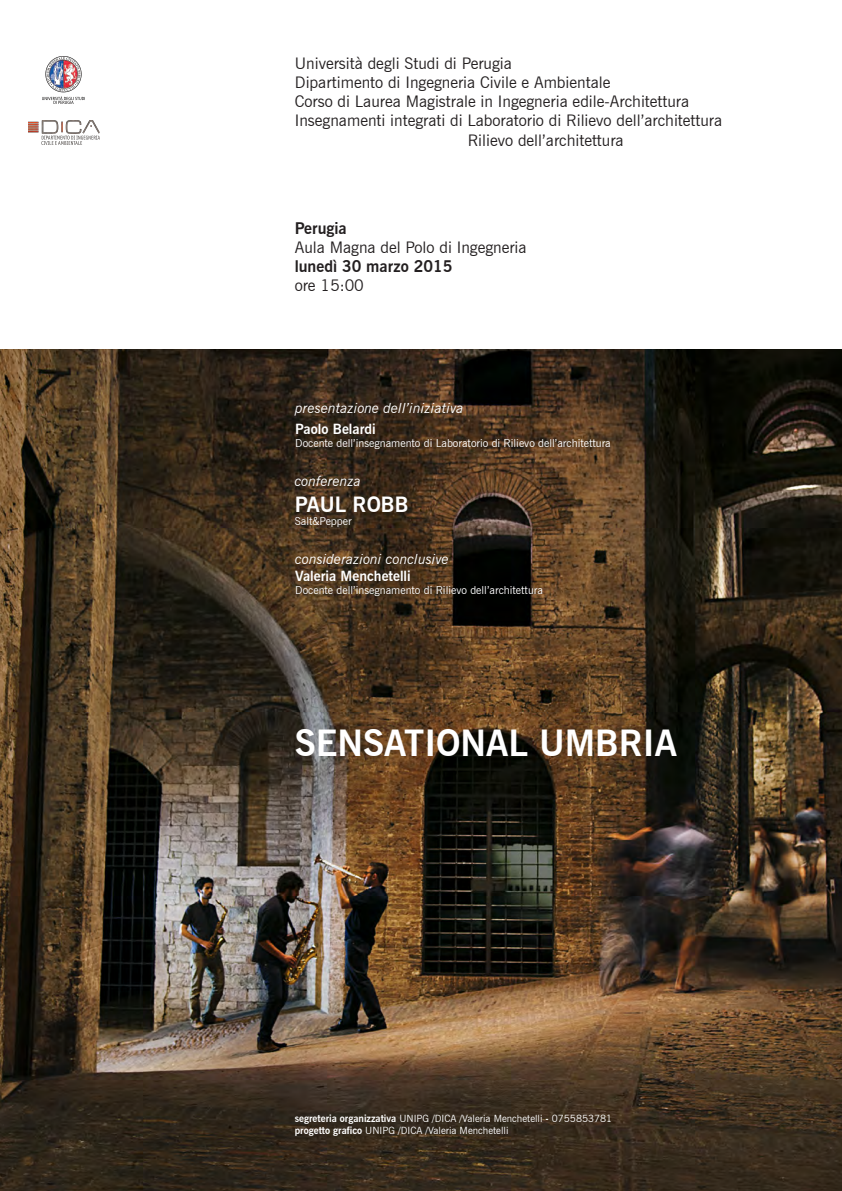
<style>
.page{position:relative;width:842px;height:1191px;background:#fff}
.page>*{position:absolute;margin:0;border:0;box-sizing:border-box;transform-origin:0 0}
.t1{font:700 36px "News Gothic BT";color:#fff}
.t2{font:700 21px "News Gothic BT";color:#fff}
.t3{font:16px "News Gothic BT";color:#231f20}
.t4{font:700 16px "News Gothic BT";color:#231f20}
.t5{font:italic 14px "News Gothic BT";color:#fff}
.t6{font:700 14px "News Gothic BT";color:#fff}
.t7{font:11px "News Gothic BT";color:#fff}
.t8{font:10px/12px "News Gothic BT";color:#fff}
.s1{font-weight:700}
</style>
<div class="page">
<img style="left:0;top:349px;width:842px;height:842px">
<img style="left:28px;top:120px;width:71px;height:24px">
<img style="left:43px;top:57px;width:42px;height:46px">
<p class="t3" style="left:295px;top:53px;width:219px">Università degli Studi di Perugia</p>
<p class="t3" style="left:295px;top:73px;width:317px">Dipartimento di Ingegneria Civile e Ambientale</p>
<p class="t3" style="left:295px;top:92px;width:396px">Corso di Laurea Magistrale in Ingegneria edile-Architettura</p>
<p class="t3" style="left:295px;top:111px;width:429px">Insegnamenti integrati di Laboratorio di Rilievo dell’architettura</p>
<p class="t3" style="left:468px;top:130px;width:157px">Rilievo dell’architettura</p>
<p class="t4" style="left:295px;top:218px;width:54px">Perugia</p>
<p class="t3" style="left:295px;top:238px;width:233px">Aula Magna del Polo di Ingegneria</p>
<p class="t4" style="left:295px;top:257px;width:159px">lunedì 30 marzo 2015</p>
<p class="t3" style="left:295px;top:276px;width:71px">ore 15:00</p>
<p class="t5" style="left:295px;top:399px;width:170px">presentazione dell’iniziativa</p>
<p class="t6" style="left:295px;top:420px;width:82px">Paolo Belardi</p>
<p class="t7" style="left:295px;top:437px;width:317px">Docente dell’insegnamento di Laboratorio di Rilievo dell’architettura</p>
<p class="t5" style="left:295px;top:473px;width:68px">conferenza</p>
<h2 class="t2" style="left:295px;top:492px;width:115px">PAUL ROBB</h2>
<p class="t7" style="left:295px;top:515px;width:59px">Salt&amp;Pepper</p>
<p class="t5" style="left:295px;top:551px;width:155px">considerazioni conclusive</p>
<p class="t6" style="left:295px;top:567px;width:117px">Valeria Menchetelli</p>
<p class="t7" style="left:295px;top:584px;width:249px">Docente dell’insegnamento di Rilievo dell’architettura</p>
<h1 class="t1" style="left:295px;top:721px;width:384px">SENSATIONAL UMBRIA</h1>
<p class="t8" style="left:295px;top:1112px;width:319px"><span class="s1">segreteria organizzativa</span> UNIPG /DICA /Valeria Menchetelli <span class="s1">-</span> 0755853781 <span class="s1">progetto grafico</span> UNIPG /DICA /Valeria Menchetelli</p>
</div>
